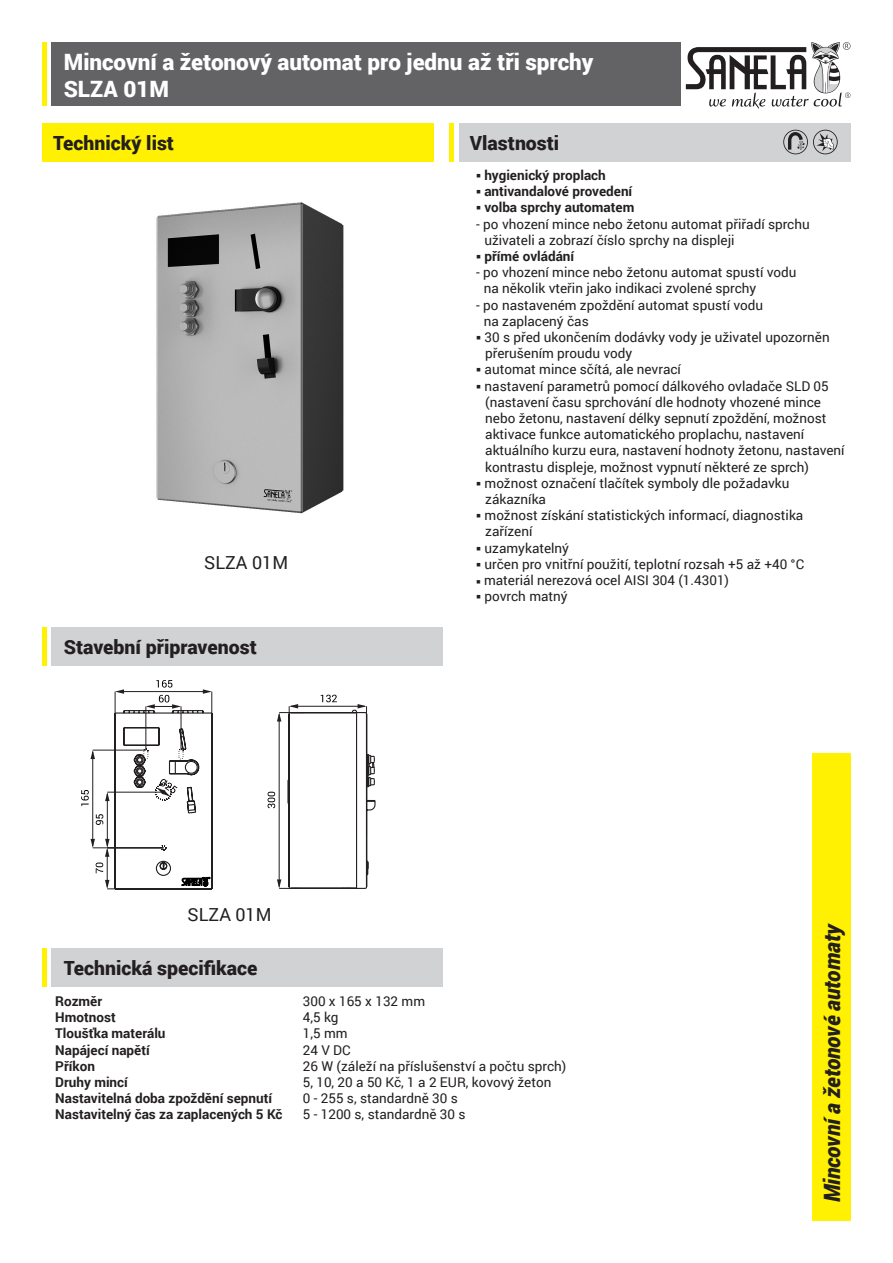
<style>
.page{position:relative;width:893px;height:1263px;background:#fff}
.page>*{position:absolute;margin:0;border:0;box-sizing:border-box;transform-origin:0 0}
.t1{font:900 22.5px "Roboto";color:#fff}
.t2{font:italic 900 22.5px "Roboto";letter-spacing:-.005em;color:#231f20;scale:.95 1}
.t3{font:900 19.5px "Roboto";color:#231f20}
.t4{font:18px "Roboto";color:#231f20}
.t5{font:13.5px/16.2px "Roboto";color:#231f20}
.t6{font:700 13.5px "Roboto";color:#231f20}
</style>
<div class="page">
<div style="left:51px;top:43px;width:629px;height:63px;background:#636366"></div>
<div style="left:459px;top:123px;width:391px;height:39px;background:#d1d2d4"></div>
<div style="left:812px;top:753px;width:38px;height:467px;background:#fff101"></div>
<hr style="left:43px;top:43px;width:4px;height:63px;background:#fff101">
<div style="left:51px;top:948px;width:391px;height:38px;background:#d1d2d4"></div>
<hr style="left:43px;top:948px;width:4px;height:38px;background:#fff101">
<hr style="left:450px;top:123px;width:4px;height:39px;background:#fff101">
<div style="left:51px;top:627px;width:391px;height:38px;background:#d1d2d4"></div>
<hr style="left:43px;top:627px;width:4px;height:38px;background:#fff101">
<hr style="left:181px;top:706px;width:1px;height:44px;background:#231f20">
<svg style="left:146px;top:695px;width:35px;height:14px"></svg>
<hr style="left:93px;top:750px;width:53px;height:1px;background:#231f20">
<hr style="left:92px;top:752px;width:1px;height:94px;background:#231f20">
<svg style="left:91px;top:750px;width:4px;height:9px"></svg>
<svg style="left:81px;top:790px;width:8px;height:16px"></svg>
<hr style="left:107px;top:888px;width:37px;height:1px;background:#231f20">
<hr style="left:107px;top:849px;width:1px;height:38px;background:#231f20">
<svg style="left:105px;top:880px;width:4px;height:9px"></svg>
<hr style="left:107px;top:792px;width:56px;height:1px;background:#231f20">
<hr style="left:107px;top:847px;width:56px;height:1px;background:#231f20">
<hr style="left:107px;top:794px;width:1px;height:52px;background:#231f20">
<svg style="left:91px;top:839px;width:19px;height:34px"></svg>
<svg style="left:105px;top:792px;width:5px;height:9px"></svg>
<svg style="left:96px;top:814px;width:7px;height:11px"></svg>
<hr style="left:212px;top:691px;width:1px;height:37px;background:#231f20">
<hr style="left:115px;top:691px;width:1px;height:30px;background:#231f20">
<hr style="left:117px;top:691px;width:93px;height:1px;background:#231f20">
<svg style="left:115px;top:689px;width:9px;height:5px"></svg>
<svg style="left:203px;top:689px;width:9px;height:5px"></svg>
<svg style="left:156px;top:680px;width:16px;height:8px"></svg>
<svg style="left:114px;top:709px;width:154px;height:181px"></svg>
<svg style="left:268px;top:695px;width:108px;height:194px"></svg>
<svg style="left:143px;top:748px;width:40px;height:102px"></svg>
<svg style="left:181px;top:876px;width:29px;height:10px"></svg>
<img style="left:156px;top:202px;width:188px;height:312px">
<svg style="left:686px;top:42px;width:164px;height:67px"></svg>
<svg style="left:783px;top:130px;width:55px;height:24px"></svg>
<div style="left:43px;top:123px;width:391px;height:39px;background:#fff101"></div>
<p class="t1" style="left:64px;top:46px;width:531px">Mincovní a žetonový automat pro jednu až tři sprchy</p>
<p class="t1" style="left:64px;top:73px;width:107px">SLZA 01M</p>
<p class="t3" style="left:470px;top:129px;width:91px">Vlastnosti</p>
<p class="t3" style="left:53px;top:129px;width:122px">Technický list</p>
<p class="t4" style="left:204px;top:550px;width:86px">SLZA 01M</p>
<p class="t3" style="left:64px;top:633px;width:194px">Stavební připravenost</p>
<p class="t4" style="left:188px;top:902px;width:86px">SLZA 01M</p>
<p class="t6" style="left:476px;top:166px;width:131px">○ hygienický proplach</p>
<p class="t6" style="left:476px;top:182px;width:158px">○ antivandalové provedení</p>
<p class="t6" style="left:476px;top:198px;width:160px">○ volba sprchy automatem</p>
<p class="t5" style="left:476px;top:215px;width:335px">- po vhození mince nebo žetonu automat přiřadí sprchu</p>
<p class="t5" style="left:484px;top:231px;width:252px">uživateli a zobrazí číslo sprchy na displeji</p>
<p class="t6" style="left:476px;top:247px;width:100px">○ přímé ovládání</p>
<p class="t5" style="left:476px;top:264px;width:322px">- po vhození mince nebo žetonu automat spustí vodu</p>
<p class="t5" style="left:484px;top:280px;width:274px">na několik vteřin jako indikaci zvolené sprchy</p>
<p class="t5" style="left:484px;top:296px;width:281px;text-indent:-8px">- po nastaveném zpoždění automat spustí vodu na zaplacený čas</p>
<p class="t5" style="left:476px;top:329px;width:355px">○ 30 s před ukončením dodávky vody je uživatel upozorněn</p>
<p class="t5" style="left:485px;top:345px;width:149px">přerušením proudu vody</p>
<p class="t5" style="left:476px;top:361px;width:206px">○ automat mince sčítá, ale nevrací</p>
<p class="t5" style="left:476px;top:377px;width:354px">○ nastavení parametrů pomocí dálkového ovladače SLD 05</p>
<p class="t5" style="left:485px;top:393px;width:343px">(nastavení času sprchování dle hodnoty vhozené mince nebo žetonu, nastavení délky sepnutí zpoždění, možnost aktivace funkce automatického proplachu, nastavení</p>
<p class="t5" style="left:485px;top:442px;width:361px">aktuálního kurzu eura, nastavení hodnoty žetonu, nastavení kontrastu displeje, možnost vypnutí některé ze sprch)</p>
<p class="t5" style="left:476px;top:474px;width:315px">○ možnost označení tlačítek symboly dle požadavku</p>
<p class="t5" style="left:485px;top:491px;width:62px">zákazníka</p>
<p class="t5" style="left:476px;top:507px;width:329px">○ možnost získání statistických informací, diagnostika</p>
<p class="t5" style="left:485px;top:523px;width:49px">zařízení</p>
<p class="t5" style="left:476px;top:539px;width:94px">○ uzamykatelný</p>
<p class="t5" style="left:476px;top:555px;width:329px">○ určen pro vnitřní použití, teplotní rozsah +5 až +40 °C</p>
<p class="t5" style="left:476px;top:572px;width:254px">○ materiál nerezová ocel AISI 304 (1.4301)</p>
<p class="t5" style="left:476px;top:588px;width:93px">○ povrch matný</p>
<p class="t3" style="left:64px;top:954px;width:195px">Technická specifikace</p>
<p class="t6" style="left:55px;top:992px;width:48px">Rozměr</p>
<p class="t5" style="left:303px;top:993px;width:124px">300 x 165 x 132 mm</p>
<p class="t6" style="left:55px;top:1008px;width:62px">Hmotnost</p>
<p class="t5" style="left:303px;top:1009px;width:37px">4,5 kg</p>
<p class="t6" style="left:55px;top:1024px;width:112px">Tloušťka materálu</p>
<p class="t5" style="left:303px;top:1025px;width:46px">1,5 mm</p>
<p class="t6" style="left:55px;top:1040px;width:96px">Napájecí napětí</p>
<p class="t5" style="left:303px;top:1041px;width:49px">24 V DC</p>
<p class="t6" style="left:55px;top:1056px;width:41px">Příkon</p>
<p class="t5" style="left:303px;top:1057px;width:265px">26 W (záleží na příslušenství a počtu sprch)</p>
<p class="t6" style="left:55px;top:1073px;width:74px">Druhy mincí</p>
<p class="t5" style="left:303px;top:1074px;width:250px">5, 10, 20 a 50 Kč, 1 a 2 EUR, kovový žeton</p>
<p class="t6" style="left:55px;top:1089px;width:218px">Nastavitelná doba zpoždění sepnutí</p>
<p class="t5" style="left:303px;top:1090px;width:157px">0 - 255 s, standardně 30 s</p>
<p class="t6" style="left:55px;top:1105px;width:229px">Nastavitelný čas za zaplacených 5 Kč</p>
<p class="t5" style="left:303px;top:1106px;width:164px">5 - 1200 s, standardně 30 s</p>
<p class="t2" style="left:816px;top:1202px;width:296px;rotate:-90deg">Mincovní a žetonové automaty</p>
</div>
